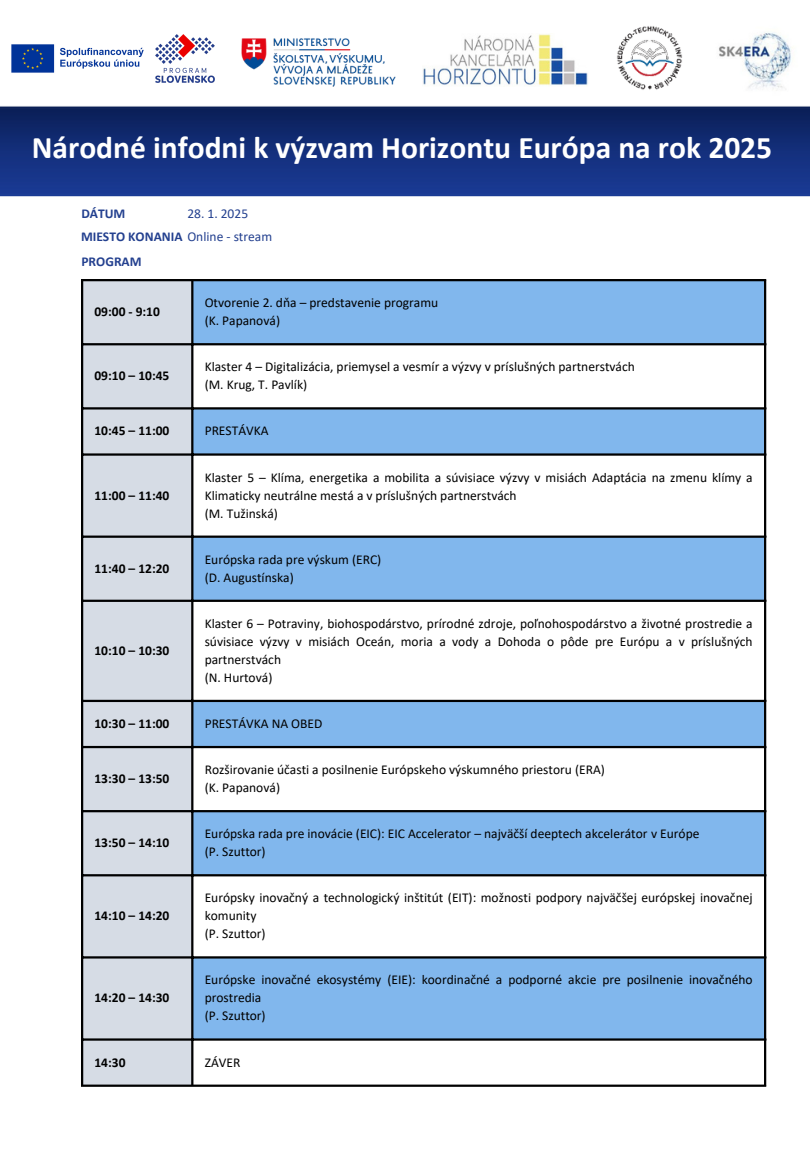
<style>
.page{position:relative;width:810px;height:1170px;background:#fff}
.page>*{position:absolute;margin:0;border:0;box-sizing:border-box;transform-origin:0 0}
.t1{font:700 31.5px "Calibri";color:#fff}
.t2{font:13.5px/18px "Calibri";color:#000}
.t3{font:700 13.5px "Calibri";color:#000}
.t4{font:700 13.5px "Calibri";color:#23408f}
.t5{font:13.5px "Calibri";color:#23408f}
.s1{font-weight:400}
</style>
<div class="page">
<img style="left:0;top:106px;width:810px;height:91px">
<img style="left:423px;top:34px;width:165px;height:52px">
<img style="left:241px;top:38px;width:155px;height:48px">
<img style="left:11px;top:44px;width:133px;height:29px">
<img style="left:156px;top:34px;width:58px;height:49px">
<img style="left:617px;top:26px;width:65px;height:64px">
<img style="left:719px;top:32px;width:74px;height:59px">
<div style="left:83px;top:281px;width:108px;height:804px;background:#d6dce5"></div>
<svg style="left:193px;top:281px;width:571px;height:757px"></svg>
<hr style="left:81px;top:281px;width:2px;height:804px;background:#000">
<hr style="left:191px;top:281px;width:2px;height:804px;background:#000">
<hr style="left:764px;top:281px;width:2px;height:804px;background:#000">
<hr style="left:81px;top:279px;width:685px;height:2px;background:#000">
<hr style="left:81px;top:343px;width:685px;height:2px;background:#000">
<hr style="left:81px;top:407px;width:685px;height:3px;background:#000">
<hr style="left:81px;top:453px;width:685px;height:3px;background:#000">
<hr style="left:81px;top:536px;width:685px;height:2px;background:#000">
<hr style="left:81px;top:600px;width:685px;height:2px;background:#000">
<hr style="left:81px;top:700px;width:685px;height:2px;background:#000">
<hr style="left:81px;top:746px;width:685px;height:2px;background:#000">
<hr style="left:81px;top:810px;width:685px;height:2px;background:#000">
<hr style="left:81px;top:874px;width:685px;height:2px;background:#000">
<hr style="left:81px;top:956px;width:685px;height:3px;background:#000">
<hr style="left:81px;top:1038px;width:685px;height:3px;background:#000">
<hr style="left:81px;top:1085px;width:685px;height:2px;background:#000">
<p class="t1" style="left:32px;top:134px;width:742px">Národné infodni k výzvam Horizontu Európa na rok 2025</p>
<p class="t4" style="left:81px;top:208px;width:46px">DÁTUM</p>
<p class="t4" style="left:81px;top:231px;width:193px">MIESTO KONANIA <span class="s1">Online - stream</span></p>
<p class="t5" style="left:187px;top:208px;width:62px">28. 1. 2025</p>
<p class="t4" style="left:81px;top:256px;width:62px">PROGRAM</p>
<p class="t3" style="left:94px;top:306px;width:67px">09:00 - 9:10</p>
<p class="t3" style="left:94px;top:370px;width:76px">09:10 – 10:45</p>
<p class="t2" style="left:205px;top:295px;width:235px">Otvorenie 2. dňa – predstavenie programu</p>
<p class="t2" style="left:205px;top:313px;width:77px">(K. Papanová)</p>
<p class="t2" style="left:205px;top:359px;width:432px">Klaster 4 – Digitalizácia, priemysel a vesmír a výzvy v príslušných partnerstvách</p>
<p class="t2" style="left:205px;top:377px;width:104px">(M. Krug, T. Pavlík)</p>
<p class="t3" style="left:94px;top:425px;width:76px">10:45 – 11:00</p>
<p class="t2" style="left:205px;top:423px;width:65px">PRESTÁVKA</p>
<p class="t3" style="left:94px;top:489px;width:76px">11:00 – 11:40</p>
<p class="t3" style="left:94px;top:563px;width:76px">11:40 – 12:20</p>
<p class="t3" style="left:94px;top:645px;width:76px">10:10 – 10:30</p>
<p class="t2" style="left:205px;top:469px;width:550px">Klaster 5 – Klíma, energetika a mobilita a súvisiace výzvy v misiách Adaptácia na zmenu klímy a<br>Klimaticky neutrálne mestá a v príslušných partnerstvách</p>
<p class="t2" style="left:205px;top:505px;width:75px">(M. Tužinská)</p>
<p class="t2" style="left:205px;top:551px;width:178px">Európska rada pre výskum (ERC)</p>
<p class="t2" style="left:205px;top:569px;width:91px">(D. Augustínska)</p>
<p class="t2" style="left:205px;top:615px;width:550px;text-align:justify">Klaster 6 – Potraviny, biohospodárstvo, prírodné zdroje, poľnohospodárstvo a životné prostredie a súvisiace výzvy v misiách Oceán, moria a vody a Dohoda o pôde pre Európu a v príslušných partnerstvách</p>
<p class="t2" style="left:205px;top:669px;width:69px">(N. Hurtová)</p>
<p class="t3" style="left:94px;top:718px;width:76px">10:30 – 11:00</p>
<p class="t2" style="left:205px;top:716px;width:119px">PRESTÁVKA NA OBED</p>
<p class="t3" style="left:94px;top:773px;width:76px">13:30 – 13:50</p>
<p class="t3" style="left:94px;top:837px;width:76px">13:50 – 14:10</p>
<p class="t3" style="left:94px;top:910px;width:76px">14:10 – 14:20</p>
<p class="t3" style="left:94px;top:992px;width:76px">14:20 – 14:30</p>
<p class="t2" style="left:205px;top:762px;width:402px">Rozširovanie účasti a posilnenie Európskeho výskumného priestoru (ERA)</p>
<p class="t2" style="left:205px;top:780px;width:77px">(K. Papanová)</p>
<p class="t2" style="left:205px;top:826px;width:496px">Európska rada pre inovácie (EIC): EIC Accelerator – najväčší deeptech akcelerátor v Európe</p>
<p class="t2" style="left:205px;top:844px;width:63px">(P. Szuttor)</p>
<p class="t2" style="left:205px;top:890px;width:550px">Európsky inovačný a technologický inštitút (EIT): možnosti podpory najväčšej európskej inovačnej komunity</p>
<p class="t2" style="left:205px;top:926px;width:63px">(P. Szuttor)</p>
<p class="t2" style="left:205px;top:972px;width:549px">Európske inovačné ekosystémy (EIE): koordinačné a podporné akcie pre posilnenie inovačného prostredia</p>
<p class="t2" style="left:205px;top:1008px;width:63px">(P. Szuttor)</p>
<p class="t3" style="left:94px;top:1056px;width:33px">14:30</p>
<p class="t2" style="left:205px;top:1054px;width:37px">ZÁVER</p>
</div>
